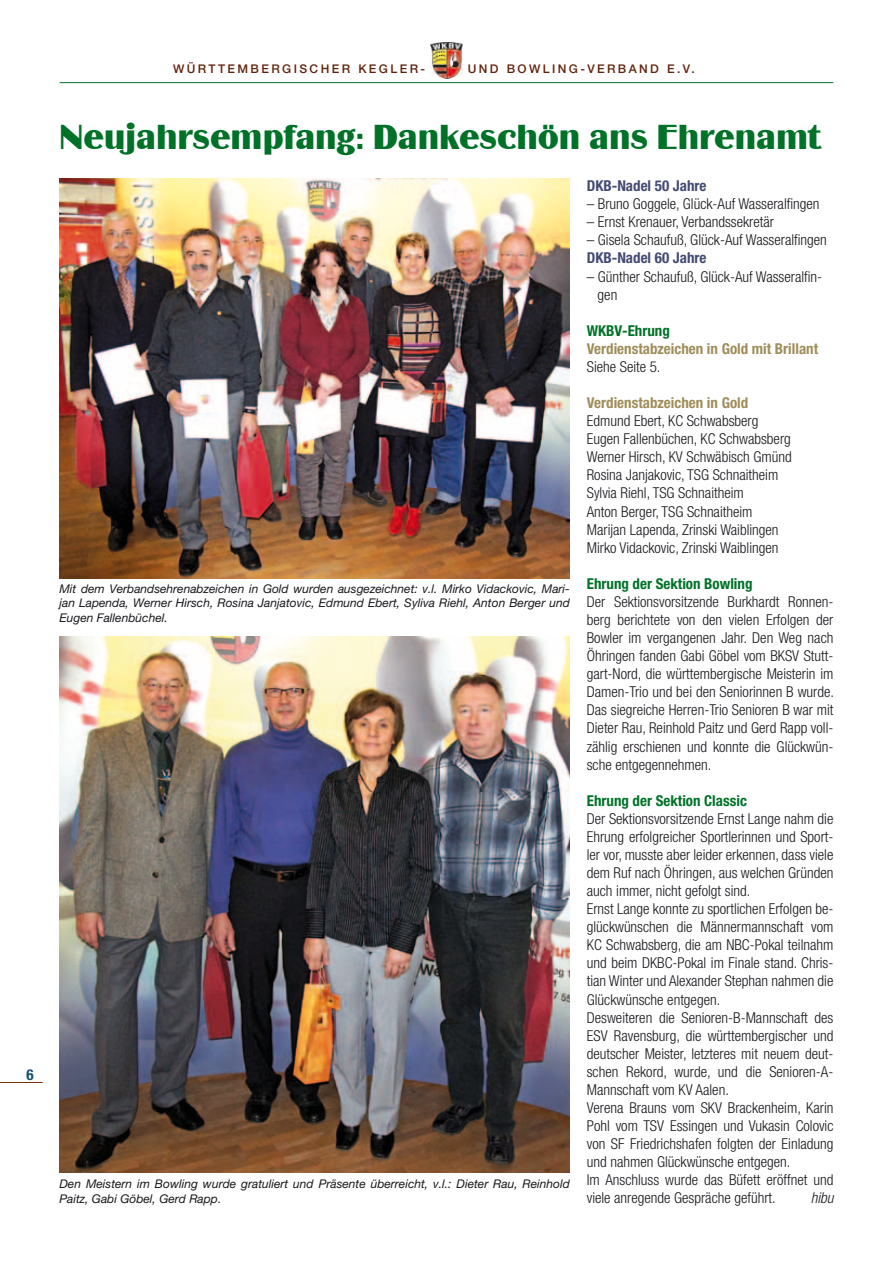
<style>
.page{position:relative;width:893px;height:1263px;background:#fff}
.page>*{position:absolute;margin:0;border:0;box-sizing:border-box;transform-origin:0 0}
.t1{font:36px "Binner D";color:#007228}
.t2{font:300 condensed 15px/18.1px "Helvetica Neue LT Pro";color:#1a171c}
.t3{font:700 condensed 15px "Helvetica Neue LT Pro";color:#9f8d5b}
.t4{font:700 condensed 15px "Helvetica Neue LT Pro";color:#007228}
.t5{font:700 condensed 15px "Helvetica Neue LT Pro";color:#434b72}
.t6{font:italic 300 condensed 15px "Helvetica Neue LT Pro";color:#1a171c}
.t7{font:700 condensed 15px "Helvetica Neue LT Pro";color:#124e73}
.t8{font:italic 12px/14.4px "Helvetica Neue LT Pro";color:#1a171c;text-align:justify}
.t9{font:500 12px "Helvetica Neue LT Pro";letter-spacing:.2em;color:#61230c}
</style>
<div class="page">
<hr style="left:0;top:1082px;width:43px;height:1px;background:#7a300e">
<img style="left:60px;top:179px;width:510px;height:400px">
<img style="left:60px;top:637px;width:510px;height:535px">
<hr style="left:60px;top:82px;width:773px;height:1px;background:#007228">
<img style="left:431px;top:43px;width:31px;height:36px">
<p class="t7" style="left:26px;top:1066px;width:9px">6</p>
<p class="t9" style="left:173px;top:62px;width:254px">WÜRTTEMBERGISCHER KEGLER-</p>
<p class="t9" style="left:468px;top:62px;width:228px">UND BOWLING-VERBAND E.V.</p>
<h1 class="t1" style="left:60px;top:117px;width:764px">Neujahrsempfang: Dankeschön ans Ehrenamt</h1>
<p class="t8" style="left:60px;top:581px;width:512px">Mit dem Verbandsehrenabzeichen in Gold wurden ausgezeichnet: v.l. Mirko Vidackovic, Mari&shy;jan Lapenda, Werner Hirsch, Rosina Janjatovic, Edmund Ebert, Syliva Riehl, Anton Berger und Eugen Fallenbüchel.</p>
<p class="t8" style="left:60px;top:1177px;width:512px">Den Meistern im Bowling wurde gratuliert und Präsente überreicht, v.l.: Dieter Rau, Reinhold<br>Paitz, Gabi Göbel, Gerd Rapp.</p>
<p class="t5" style="left:587px;top:177px;width:121px">DKB-Nadel 50 Jahre</p>
<p class="t2" style="left:587px;top:195px;width:234px">– Bruno Goggele, Glück-Auf Wasseralfingen</p>
<p class="t2" style="left:587px;top:213px;width:189px">– Ernst Krenauer, Verbandssekretär</p>
<p class="t2" style="left:587px;top:231px;width:242px">– Gisela Schaufuß, Glück-Auf Wasseralfingen</p>
<p class="t5" style="left:587px;top:249px;width:121px">DKB-Nadel 60 Jahre</p>
<p class="t2" style="left:598px;top:267px;width:226px;text-indent:-11px">– Günther Schaufuß, Glück-Auf Wasseralfin&shy;gen</p>
<p class="t4" style="left:587px;top:321px;width:85px">WKBV-Ehrung</p>
<p class="t3" style="left:587px;top:339px;width:233px">Verdienstabzeichen in Gold mit Brillant</p>
<p class="t2" style="left:587px;top:357px;width:75px">Siehe Seite 5.</p>
<p class="t3" style="left:587px;top:394px;width:163px">Verdienstabzeichen in Gold</p>
<p class="t2" style="left:587px;top:412px;width:206px">Edmund Ebert, KC Schwabsberg Eugen Fallenbüchen, KC Schwabsberg Werner Hirsch, KV Schwäbisch Gmünd Rosina Janjakovic, TSG Schnaitheim Sylvia Riehl, TSG Schnaitheim<br>Anton Berger, TSG Schnaitheim Marijan Lapenda, Zrinski Waiblingen Mirko Vidackovic, Zrinski Waiblingen</p>
<p class="t4" style="left:587px;top:574px;width:167px">Ehrung der Sektion Bowling</p>
<p class="t2" style="left:587px;top:592px;width:249px;text-align:justify">Der Sektionsvorsitzende Burkhardt Ronnen&shy;berg berichtete von den vielen Erfolgen der Bowler im vergangenen Jahr. Den Weg nach Öhringen fanden Gabi Göbel vom BKSV Stutt&shy;gart-Nord, die württembergische Meisterin im Damen-Trio und bei den Seniorinnen B wurde.<br>Das siegreiche Herren-Trio Senioren B war mit Dieter Rau, Reinhold Paitz und Gerd Rapp voll&shy;zählig erschienen und konnte die Glückwün&shy;sche entgegennehmen.</p>
<p class="t4" style="left:587px;top:791px;width:162px">Ehrung der Sektion Classic</p>
<p class="t2" style="left:587px;top:809px;width:248px">Der Sektionsvorsitzende Ernst Lange nahm die Ehrung erfolgreicher Sportlerinnen und Sport&shy;ler vor, musste aber leider erkennen, dass viele dem Ruf nach Öhringen, aus welchen Gründen auch immer, nicht gefolgt sind.<br>Ernst Lange konnte zu sportlichen Erfolgen be&shy;glückwünschen die Männermannschaft vom KC Schwabsberg, die am NBC-Pokal teilnahm und beim DKBC-Pokal im Finale stand. Chris&shy;tian Winter und Alexander Stephan nahmen die Glückwünsche entgegen.<br>Desweiteren die Senioren-B-Mannschaft des ESV Ravensburg, die württembergischer und deutscher Meister, letzteres mit neuem deut&shy;schen Rekord, wurde, und die Senioren-A-Mannschaft vom KV Aalen.<br>Verena Brauns vom SKV Brackenheim, Karin Pohl vom TSV Essingen und Vukasin Colovic von SF Friedrichshafen folgten der Einladung und nahmen Glückwünsche entgegen.<br>Im Anschluss wurde das Büfett eröffnet und viele anregende Gespräche geführt.</p>
<p class="t6" style="left:811px;top:1189px;width:24px">hibu</p>
</div>
